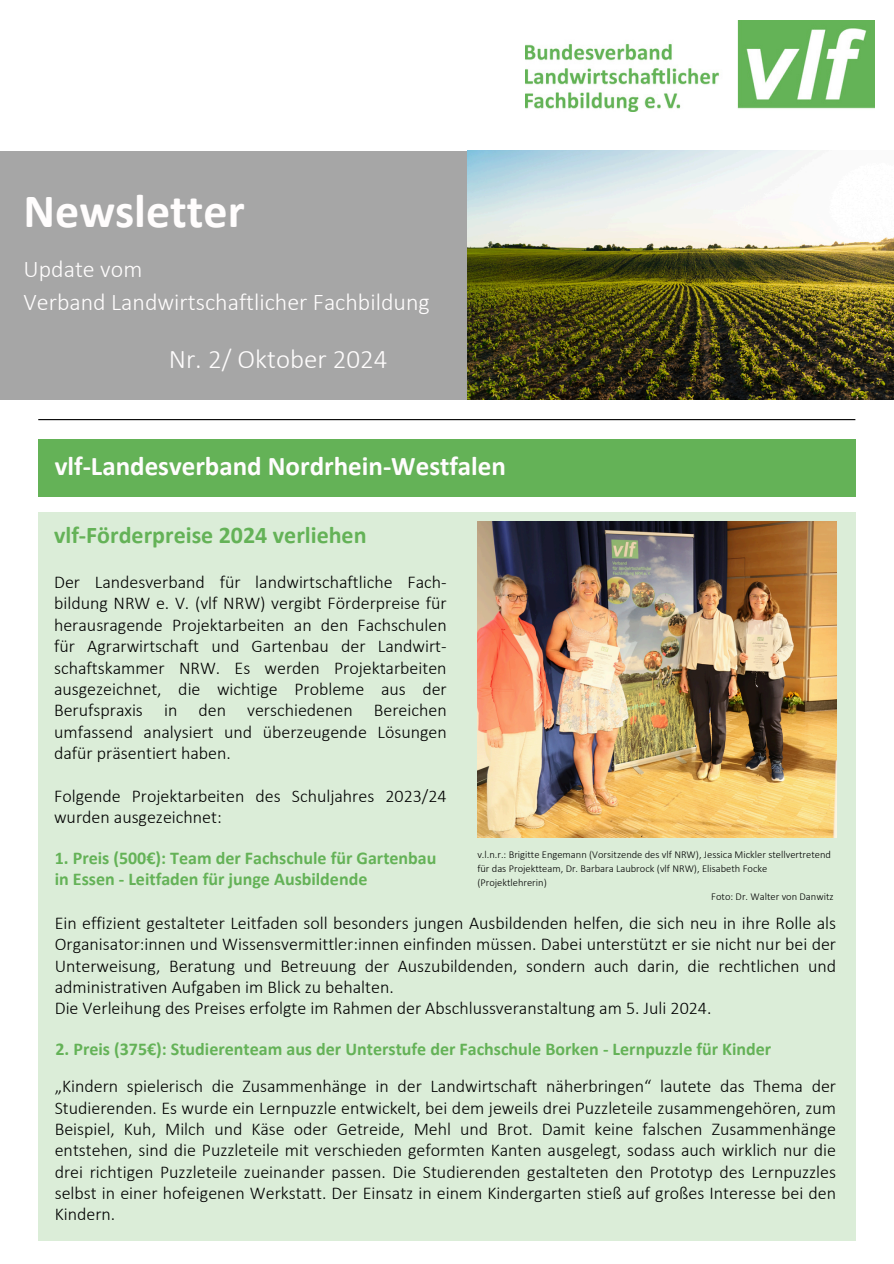
<style>
.page{position:relative;width:894px;height:1264px;background:#fff}
.page>*{position:absolute;margin:0;border:0;box-sizing:border-box;transform-origin:0 0}
.t1{font:700 48px "Calibri";color:#fffdfd}
.t2{font:700 27px "Calibri";color:#fffdfd}
.t3{font:300 27px "Calibri";color:#fffdfd}
.t4{font:300 24px/32.7px "Calibri";color:#fffdfd}
.t5{font:700 24px "Calibri";color:#64b257}
.t6{font:300 18px/21.3px "Calibri";color:#000;text-align:justify}
.t7{font:700 18px/21.3px "Calibri";color:#64b257}
.t8{font:300 10.5px/14px "Calibri";color:#000}
</style>
<div class="page">
<hr style="left:38px;top:419px;width:817px;height:1px;background:#000">
<div style="left:38px;top:439px;width:817px;height:58px;background:#64b257"></div>
<div style="left:38px;top:511px;width:817px;height:729px;background:#dbedd8"></div>
<img style="left:525px;top:20px;width:349px;height:91px">
<div style="left:0;top:151px;width:893px;height:249px;background:#a6a6a6"></div>
<img style="left:467px;top:151px;width:426px;height:249px">
<img style="left:477px;top:521px;width:359px;height:316px">
<h5 class="t1" style="left:24px;top:191px;width:223px">Newsletter</h5>
<h3 class="t4" style="left:24px;top:255px;width:407px">Update vom<br>Verband Landwirtschaftlicher Fachbildung</h3>
<h2 class="t3" style="left:169px;top:347px;width:220px">Nr. 2/ Oktober 2024</h2>
<h4 class="t2" style="left:55px;top:455px;width:452px">vlf-Landesverband Nordrhein-Westfalen</h4>
<p class="t5" style="left:54px;top:525px;width:314px">vlf-Förderpreise 2024 verliehen</p>
<h6 class="t6" style="left:54px;top:573px;width:394px">Der Landesverband für landwirtschaftliche Fach&shy;bildung NRW e. V. (vlf NRW) vergibt Förderpreise für herausragende Projektarbeiten an den Fachschulen für Agrarwirtschaft und Gartenbau der Landwirt&shy;schaftskammer NRW. Es werden Projektarbeiten ausgezeichnet, die wichtige Probleme aus der Berufspraxis in den verschiedenen Bereichen umfassend analysiert und überzeugende Lösungen dafür präsentiert haben.</h6>
<p class="t6" style="left:54px;top:786px;width:394px">Folgende Projektarbeiten des Schuljahres 2023/24 wurden ausgezeichnet:</p>
<p class="t7" style="left:55px;top:848px;width:383px">1. Preis (500€): Team der Fachschule für Gartenbau in Essen - Leitfaden für junge Ausbildende</p>
<p class="t8" style="left:477px;top:848px;width:355px">v.l.n.r.: Brigitte Engemann (Vorsitzende des vlf NRW), Jessica Mickler stellvertretend für das Projektteam, Dr. Barbara Laubrock (vlf NRW), Elisabeth Focke (Projektlehrerin)</p>
<p class="t8" style="left:711px;top:890px;width:124px">Foto: Dr. Walter von Danwitz</p>
<p class="t6" style="left:55px;top:913px;width:782px">Ein effizient gestalteter Leitfaden soll besonders jungen Ausbildenden helfen, die sich neu in ihre Rolle als Organisator:innen und Wissensvermittler:innen einfinden müssen. Dabei unterstützt er sie nicht nur bei der Unterweisung, Beratung und Betreuung der Auszubildenden, sondern auch darin, die rechtlichen und administrativen Aufgaben im Blick zu behalten.</p>
<p class="t6" style="left:55px;top:999px;width:658px">Die Verleihung des Preises erfolgte im Rahmen der Abschlussveranstaltung am 5. Juli 2024.</p>
<p class="t7" style="left:55px;top:1039px;width:717px">2. Preis (375€): Studierenteam aus der Unterstufe der Fachschule Borken - Lernpuzzle für Kinder</p>
<h6 class="t6" style="left:55px;top:1076px;width:782px">„Kindern spielerisch die Zusammenhänge in der Landwirtschaft näherbringen“ lautete das Thema der Studierenden. Es wurde ein Lernpuzzle entwickelt, bei dem jeweils drei Puzzleteile zusammengehören, zum Beispiel, Kuh, Milch und Käse oder Getreide, Mehl und Brot. Damit keine falschen Zusammenhänge entstehen, sind die Puzzleteile mit verschieden geformten Kanten ausgelegt, sodass auch wirklich nur die drei richtigen Puzzleteile zueinander passen. Die Studierenden gestalteten den Prototyp des Lernpuzzles selbst in einer hofeigenen Werkstatt. Der Einsatz in einem Kindergarten stieß auf großes Interesse bei den Kindern.</h6>
</div>
